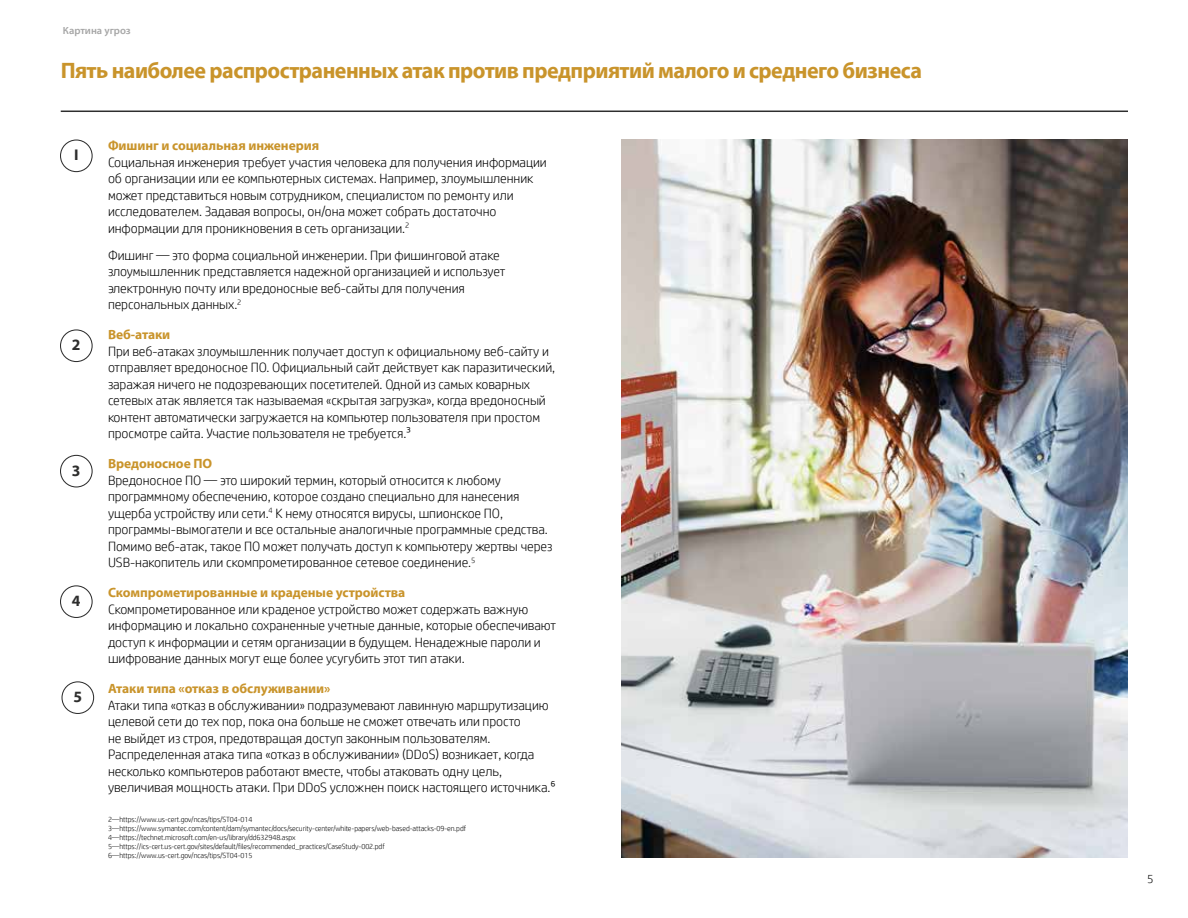
<style>
.page{position:relative;width:1188px;height:918px;background:#fff}
.page>*{position:absolute;margin:0;border:0;box-sizing:border-box;transform-origin:0 0}
.t1{font:700 22.5px "Myriad Pro";letter-spacing:-.025em;color:#c9942b}
.t2{font:700 15.6px "Myriad Pro";color:#2e2e2d}
.t3{font:700 15.6px "Myriad Pro";color:#2e2e2e}
.t4{font:300 13.5px/16.5px "HP Simplified";letter-spacing:-.005em;color:#000}
.t5{font:700 13.5px "Myriad Pro";letter-spacing:-.005em;color:#c9942b}
.t6{font:300 12px "HP Simplified";color:#000101}
.t7{font:600 10.5px "Myriad Pro";color:#a6a6a6}
.t8{font:300 7.5px/9px "HP Simplified";letter-spacing:-.01em;color:#000}
.s1{font-family:"HP Simplified";font-weight:300;color:#fff}
</style>
<div class="page">
<div style="left:60px;top:140px;width:33px;height:32px;border:1px solid #2e2e2e;border-radius:50%"></div>
<div style="left:60px;top:329px;width:33px;height:33px;border:1px solid #2e2e2e;border-radius:50%"></div>
<div style="left:60px;top:455px;width:33px;height:33px;border:1px solid #2e2e2e;border-radius:50%"></div>
<div style="left:60px;top:585px;width:33px;height:33px;border:1px solid #2e2e2e;border-radius:50%"></div>
<div style="left:61px;top:681px;width:33px;height:33px;border:1px solid #2e2e2e;border-radius:50%"></div>
<hr style="left:61px;top:111px;width:1067px;height:1px;background:#2e2e2e">
<img style="left:621px;top:140px;width:506px;height:717px">
<p class="t7" style="left:63px;top:24px;width:69px">Картина угроз</p>
<h1 class="t1" style="left:61px;top:55px;width:863px">Пять наиболее распространенных атак против предприятий малого и среднего бизнеса</h1>
<p class="t3" style="left:74px;top:145px;width:6px">I</p>
<p class="t2" style="left:72px;top:335px;width:10px">2</p>
<p class="t2" style="left:72px;top:460px;width:10px">3</p>
<p class="t2" style="left:72px;top:591px;width:10px">4</p>
<p class="t2" style="left:73px;top:687px;width:10px">5</p>
<p class="t5" style="left:108px;top:137px;width:213px">Фишинг и социальная инженерия</p>
<p class="t4" style="left:108px;top:154px;width:440px">Социальная инженерия требует участия человека для получения информации об организации или ее компьютерных системах. Например, злоумышленник может представиться новым сотрудником, специалистом по ремонту или исследователем. Задавая вопросы, он/она может собрать достаточно информации для проникновения в сеть организации.<sup>2</sup></p>
<p class="t4" style="left:108px;top:247px;width:399px">Фишинг — это форма социальной инженерии. При фишинговой атаке злоумышленник представляется надежной организацией и использует электронную почту или вредоносные веб-сайты для получения персональных данных.<sup>2</sup></p>
<p class="t5" style="left:108px;top:326px;width:64px">Веб-атаки</p>
<p class="t4" style="left:108px;top:343px;width:449px">При веб-атаках злоумышленник получает доступ к официальному веб-сайту и отправляет вредоносное ПО. Официальный сайт действует как паразитический, заражая ничего не подозревающих посетителей. Одной из самых коварных сетевых атак является так называемая «скрытая загрузка», когда вредоносный контент автоматически загружается на компьютер пользователя при простом просмотре сайта. Участие пользователя не требуется.3</p>
<p class="t5" style="left:108px;top:455px;width:106px">Вредоносное ПО</p>
<p class="t4" style="left:108px;top:472px;width:446px">Вредоносное ПО — это широкий термин, который относится к любому программному обеспечению, которое создано специально для нанесения ущерба устройству или сети.<sup>4</sup> К нему относятся вирусы, шпионское ПО, программы-вымогатели и все остальные аналогичные программные средства.<br>Помимо веб-атак, такое ПО может получать доступ к компьютеру жертвы через USB-накопитель или скомпрометированное сетевое соединение.<sup>5</sup></p>
<p class="t5" style="left:108px;top:584px;width:402px">Скомпрометированные и краденые устройства<span class="s1">Надежные пароли</span></p>
<p class="t4" style="left:108px;top:601px;width:449px">Скомпрометированное или краденое устройство может содержать важную информацию и локально сохраненные учетные данные, которые обеспечивают доступ к информации и сетям организации в будущем. Ненадежные пароли и шифрование данных могут еще более усугубить этот тип атаки.</p>
<p class="t5" style="left:108px;top:680px;width:224px">Атаки типа «отказ в обслуживании»</p>
<p class="t4" style="left:108px;top:697px;width:449px">Атаки типа «отказ в обслуживании» подразумевают лавинную маршрутизацию целевой сети до тех пор, пока она больше не сможет отвечать или просто<br>не выйдет из строя, предотвращая доступ законным пользователям.<br>Распределенная атака типа «отказ в обслуживании» (DDoS) возникает, когда несколько компьютеров работают вместе, чтобы атаковать одну цель, увеличивая мощность атаки. При DDoS усложнен поиск настоящего источника.6</p>
<p class="t8" style="left:108px;top:815px;width:360px">2—https://www.us-cert.gov/ncas/tips/ST04-014<br>3—https://www.symantec.com/content/dam/symantec/docs/security-center/white-papers/web-based-attacks-09-en.pdf 4—https://technet.microsoft.com/en-us/library/dd632948.aspx 5—https://ics-cert.us-cert.gov/sites/default/files/recommended_practices/CaseStudy-002.pdf 6—https://www.us-cert.gov/ncas/tips/ST04-015</p>
<p class="t6" style="left:1147px;top:871px;width:8px">5</p>
</div>
